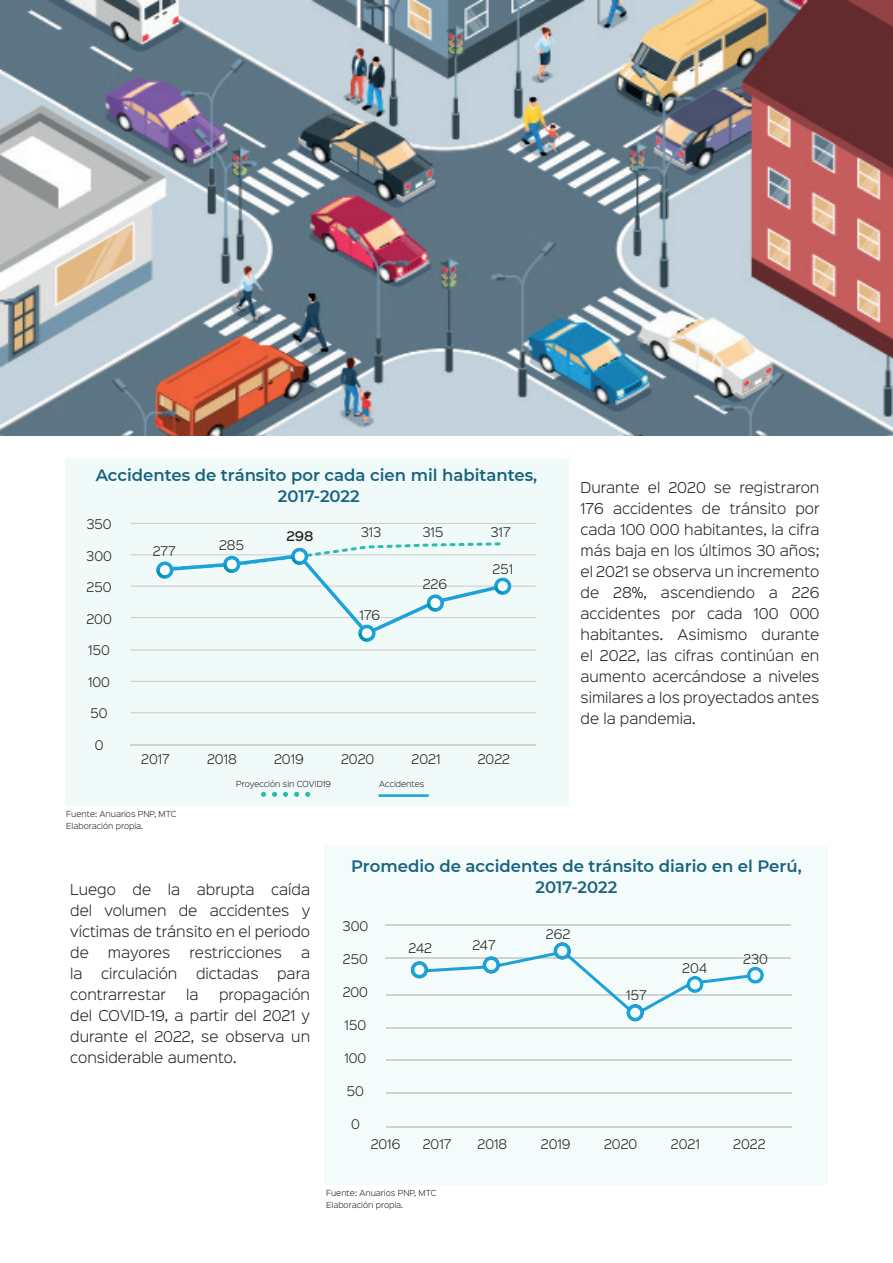
<style>
.page{position:relative;width:893px;height:1263px;background:#fff}
.page>*{position:absolute;margin:0;border:0;box-sizing:border-box;transform-origin:0 0}
.t1{font:600 16.5px/21px "Montserrat";color:#19637e;text-align:center}
.t2{font:600 16.5px "Montserrat";color:#18637d}
.t3{font:300 13.5px/21px "Sinkin Sans 300";color:#231f20;text-align:justify}
.t4{font:300 12px "Sinkin Sans 300";color:#231f20}
.t5{font:500 12px "Sinkin Sans 500";color:#231f20}
.t6{font:300 7.5px/12px "Sinkin Sans 300";color:#231f20}
</style>
<div class="page">
<div style="left:325px;top:846px;width:503px;height:339px;background:#f4fbfb"></div>
<div style="left:66px;top:459px;width:503px;height:346px;background:#f0faf9"></div>
<svg style="left:261px;top:792px;width:5px;height:5px"></svg>
<svg style="left:272px;top:792px;width:5px;height:5px"></svg>
<svg style="left:283px;top:792px;width:5px;height:5px"></svg>
<svg style="left:294px;top:792px;width:5px;height:5px"></svg>
<svg style="left:305px;top:792px;width:5px;height:5px"></svg>
<div style="left:379px;top:794px;width:50px;height:3px;border:2px solid #1ba1db"></div>
<img style="left:0;top:0;width:893px;height:436px">
<hr style="left:131px;top:712px;width:405px;height:1px;background:#cfd2d0">
<hr style="left:131px;top:681px;width:405px;height:1px;background:#cfd2d0">
<hr style="left:131px;top:649px;width:405px;height:1px;background:#cfd2d0">
<hr style="left:131px;top:617px;width:405px;height:1px;background:#cfd2d0">
<hr style="left:131px;top:586px;width:405px;height:1px;background:#cfd2d0">
<hr style="left:131px;top:554px;width:405px;height:1px;background:#cfd2d0">
<hr style="left:131px;top:523px;width:405px;height:1px;background:#cfd2d0">
<hr style="left:131px;top:744px;width:405px;height:2px;background:#cfd2d0">
<div style="left:494px;top:578px;width:17px;height:17px;background:#1ca1db;border-radius:50%"></div>
<svg style="left:156px;top:542px;width:350px;height:100px"></svg>
<div style="left:498px;top:581px;width:10px;height:10px;background:#fff;border-radius:50%"></div>
<p class="t1" style="left:96px;top:464px;width:443px">Accidentes de tránsito por cada cien mil habitantes,<br>2017-2022</p>
<p class="t4" style="left:86px;top:514px;width:27px">350</p>
<p class="t4" style="left:86px;top:546px;width:27px">300</p>
<p class="t4" style="left:87px;top:577px;width:26px">250</p>
<p class="t4" style="left:86px;top:609px;width:27px">200</p>
<p class="t4" style="left:88px;top:640px;width:23px">150</p>
<p class="t4" style="left:88px;top:672px;width:23px">100</p>
<p class="t4" style="left:91px;top:703px;width:19px">50</p>
<p class="t4" style="left:95px;top:735px;width:10px">0</p>
<p class="t4" style="left:153px;top:542px;width:25px">277</p>
<p class="t4" style="left:219px;top:535px;width:26px">285</p>
<p class="t5" style="left:286px;top:526px;width:29px">298</p>
<p class="t4" style="left:361px;top:523px;width:22px">313</p>
<p class="t4" style="left:422px;top:523px;width:22px">315</p>
<p class="t4" style="left:490px;top:523px;width:22px">317</p>
<p class="t4" style="left:360px;top:605px;width:22px">176</p>
<p class="t4" style="left:423px;top:575px;width:26px">226</p>
<p class="t4" style="left:493px;top:560px;width:22px">251</p>
<p class="t4" style="left:141px;top:749px;width:30px">2017</p>
<p class="t4" style="left:207px;top:749px;width:31px">2018</p>
<p class="t4" style="left:274px;top:749px;width:31px">2019</p>
<p class="t4" style="left:341px;top:749px;width:35px">2020</p>
<p class="t4" style="left:412px;top:749px;width:30px">2021</p>
<p class="t4" style="left:478px;top:749px;width:34px">2022</p>
<p class="t6" style="left:236px;top:777px;width:96px">Proyección sin COVID19</p>
<p class="t6" style="left:379px;top:777px;width:47px">Accidentes</p>
<p class="t6" style="left:66px;top:807px;width:112px">Fuente: Anuarios PNP, MTC<br>Elaboración propia.</p>
<p class="t3" style="left:580px;top:476px;width:240px">Durante el 2020 se registraron 176 accidentes de tránsito por cada 100 000 habitantes, la cifra más baja en los últimos 30 años; el 2021 se observa un incremento de 28%, ascendiendo a 226 accidentes por cada 100 000 habitantes. Asimismo durante el 2022, las cifras continúan en aumento acercándose a niveles similares a los proyectados antes de la pandemia.</p>
<p class="t3" style="left:70px;top:878px;width:241px">Luego de la abrupta caída del volumen de accidentes y víctimas de tránsito en el periodo de</p>
<p class="t3" style="left:108px;top:941px;width:64px">mayores</p>
<p class="t3" style="left:189px;top:941px;width:94px">restricciones</p>
<p class="t3" style="left:301px;top:941px;width:11px">a</p>
<p class="t3" style="left:70px;top:962px;width:14px">la</p>
<p class="t3" style="left:101px;top:962px;width:78px">circulación</p>
<p class="t3" style="left:196px;top:962px;width:64px">dictadas</p>
<p class="t3" style="left:277px;top:962px;width:34px">para</p>
<p class="t3" style="left:70px;top:983px;width:97px">contrarrestar</p>
<p class="t3" style="left:186px;top:983px;width:14px">la</p>
<p class="t3" style="left:70px;top:983px;width:241px;text-indent:149px">propagación del COVID-19, a partir del 2021 y durante el 2022, se observa un considerable aumento.</p>
<p class="t2" style="left:351px;top:854px;width:452px">Promedio de accidentes de tránsito diario en el Perú,</p>
<p class="t1" style="left:535px;top:875px;width:83px">2017-2022</p>
<p class="t4" style="left:343px;top:916px;width:27px">300</p>
<p class="t4" style="left:343px;top:949px;width:26px">250</p>
<p class="t4" style="left:343px;top:982px;width:27px">200</p>
<p class="t4" style="left:345px;top:1015px;width:23px">150</p>
<p class="t4" style="left:344px;top:1048px;width:23px">100</p>
<p class="t4" style="left:347px;top:1081px;width:19px">50</p>
<p class="t4" style="left:351px;top:1114px;width:10px">0</p>
<p class="t4" style="left:408px;top:938px;width:25px">242</p>
<p class="t4" style="left:472px;top:936px;width:25px">247</p>
<p class="t4" style="left:546px;top:924px;width:26px">262</p>
<p class="t4" style="left:626px;top:985px;width:22px">157</p>
<p class="t4" style="left:682px;top:958px;width:26px">204</p>
<p class="t4" style="left:743px;top:949px;width:26px">230</p>
<p class="t4" style="left:371px;top:1134px;width:31px">2016</p>
<p class="t4" style="left:423px;top:1134px;width:30px">2017</p>
<p class="t4" style="left:477px;top:1134px;width:31px">2018</p>
<p class="t4" style="left:541px;top:1134px;width:31px">2019</p>
<p class="t4" style="left:604px;top:1134px;width:35px">2020</p>
<p class="t4" style="left:671px;top:1134px;width:30px">2021</p>
<p class="t4" style="left:733px;top:1134px;width:34px">2022</p>
<p class="t6" style="left:326px;top:1186px;width:112px">Fuente: Anuarios PNP, MTC<br>Elaboración propia.</p>
</div>
